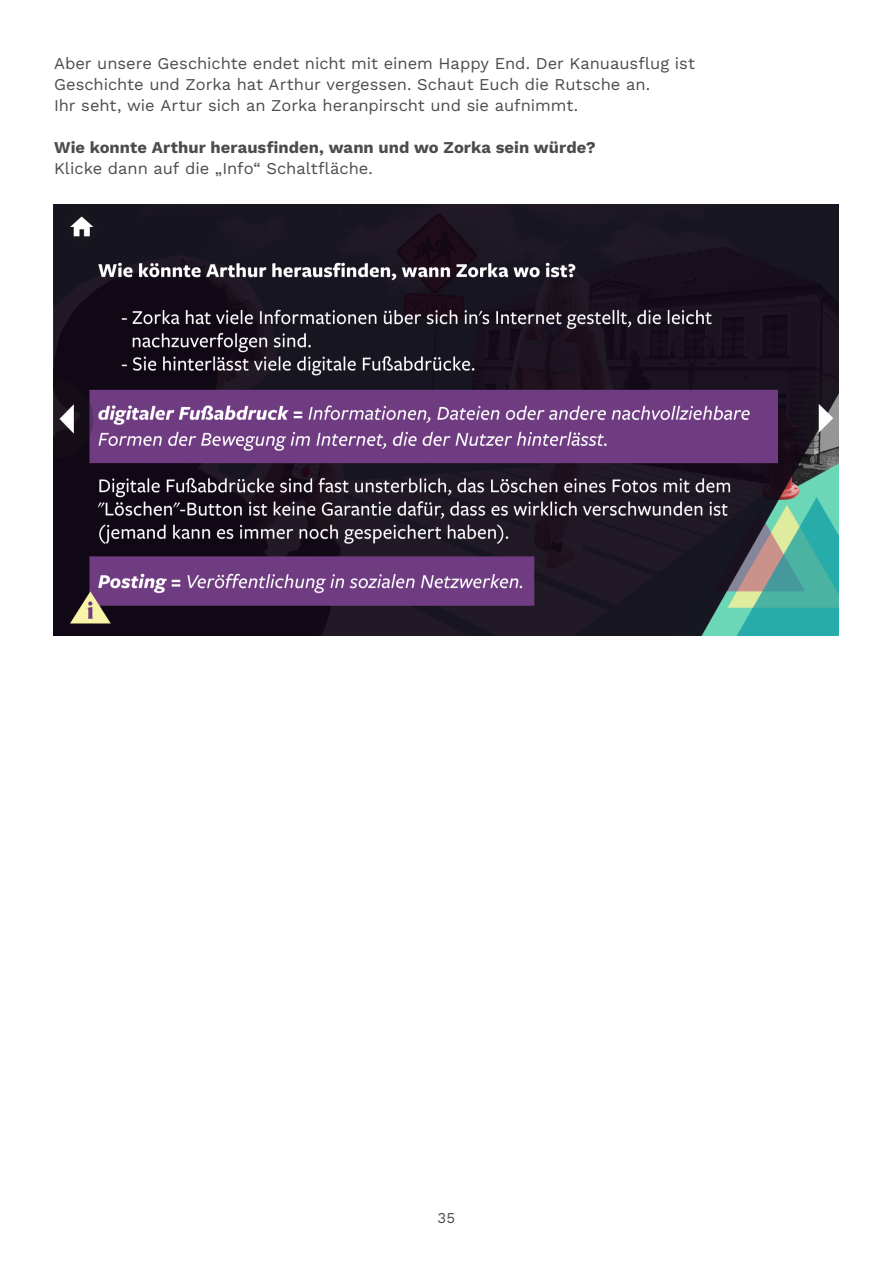
<style>
.page{position:relative;width:893px;height:1263px;background:#fff}
.page>*{position:absolute;margin:0;border:0;box-sizing:border-box;transform-origin:0 0}
.t1{font:16.5px/21px "Work Sans";color:#4b4c4d}
.t2{font:700 16.5px "Work Sans";letter-spacing:.005em;color:#4b4c4d}
.t3{font:15px "Work Sans";color:#4b4c4d}
</style>
<div class="page">
<img style="left:54px;top:204px;width:785px;height:431px">
<p class="t1" style="left:54px;top:53px;width:642px">Aber unsere Geschichte endet nicht mit einem Happy End. Der Kanuausflug ist<br>Geschichte und Zorka hat Arthur vergessen. Schaut Euch die Rutsche an.</p>
<p class="t1" style="left:54px;top:95px;width:526px">Ihr seht, wie Artur sich an Zorka heranpirscht und sie aufnimmt.</p>
<p class="t2" style="left:54px;top:135px;width:543px">Wie konnte Arthur herausfinden, wann und wo Zorka sein würde?</p>
<p class="t1" style="left:54px;top:158px;width:320px">Klicke dann auf die „Info“ Schaltfläche.</p>
<p class="t3" style="left:437px;top:1206px;width:19px">35</p>
</div>
